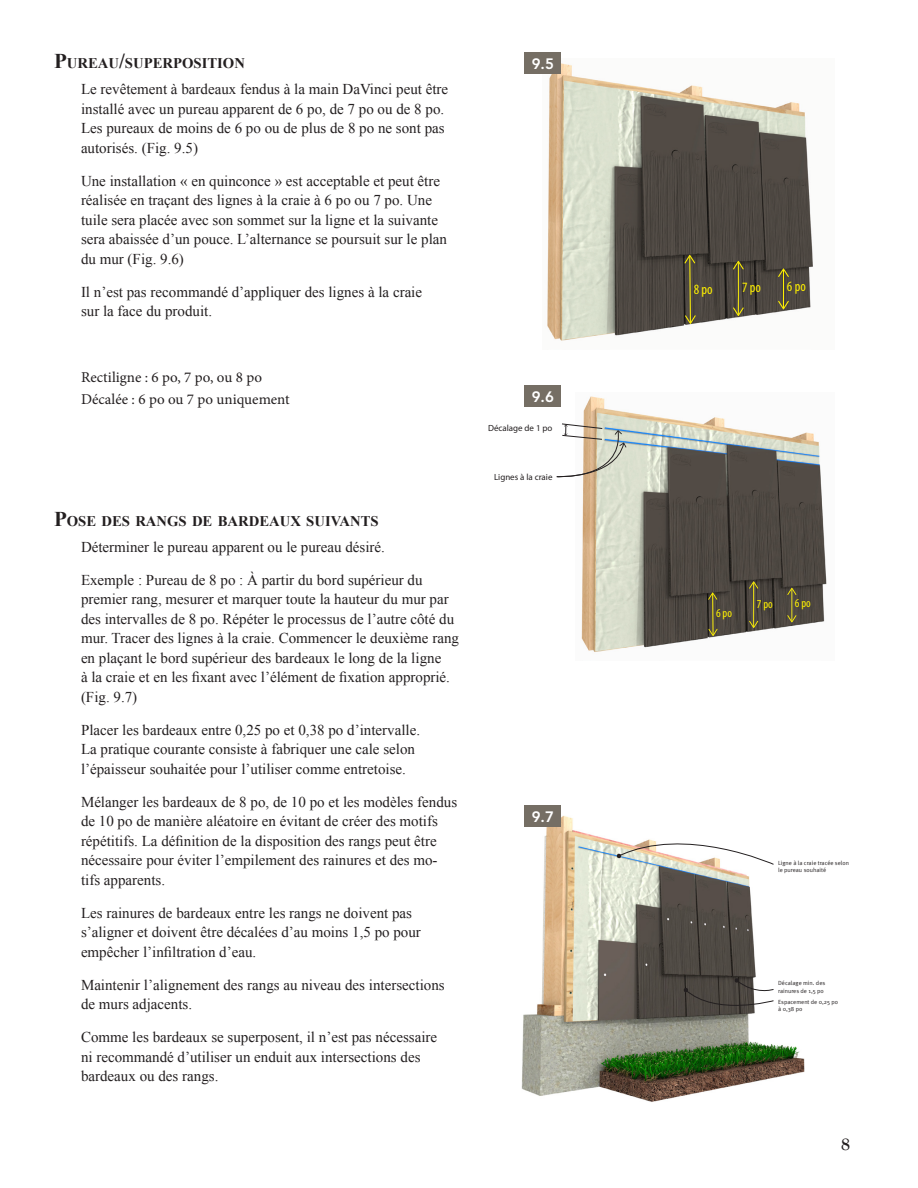
<style>
.page{position:relative;width:918px;height:1188px;background:#fff}
.page>*{position:absolute;margin:0;border:0;box-sizing:border-box;transform-origin:0 0}
.t1{font:700 18px "Goudy Old Style T";color:#231f20}
.Paragraph_Style_2{font:15px/19.5px "Times New Roman";color:#231f20}
.t2{font:15px "Minion Pro";letter-spacing:.005em;color:#231f20}
.t3{font:800 15px "Avenir LT Std";color:#fff}
.Paragraph_Style_1{font:700 14.7px "Times New Roman";color:#231f20}
.t4{font:condensed 14.25px "Myriad Pro";color:#fff101}
.t5{font:condensed 12px "Myriad Pro";color:#fff101}
.t6{font:9px "Myriad Pro";color:#231f20}
.t7{font:6px/7.2px "Meta Pro";color:#231f20}
.s1{font-size:21px}
</style>
<div class="page">
<img style="left:547px;top:63px;width:266px;height:278px">
<svg style="left:685px;top:255px;width:11px;height:69px"></svg>
<hr style="left:738px;top:262px;width:1px;height:53px;background:#fff101">
<svg style="left:733px;top:261px;width:11px;height:8px"></svg>
<svg style="left:733px;top:307px;width:11px;height:9px"></svg>
<hr style="left:783px;top:270px;width:1px;height:38px;background:#fff101">
<svg style="left:778px;top:268px;width:11px;height:9px"></svg>
<svg style="left:778px;top:301px;width:11px;height:8px"></svg>
<img style="left:521px;top:816px;width:284px;height:286px">
<svg style="left:616px;top:825px;width:158px;height:40px"></svg>
<svg style="left:683px;top:978px;width:91px;height:38px"></svg>
<div style="left:525px;top:52px;width:36px;height:22px;background:#756e64"></div>
<img style="left:581px;top:396px;width:246px;height:256px">
<svg style="left:708px;top:592px;width:10px;height:44px"></svg>
<hr style="left:753px;top:582px;width:1px;height:45px;background:#fff101">
<svg style="left:749px;top:581px;width:9px;height:8px"></svg>
<svg style="left:749px;top:621px;width:9px;height:7px"></svg>
<hr style="left:791px;top:589px;width:1px;height:32px;background:#fff101">
<svg style="left:787px;top:588px;width:9px;height:7px"></svg>
<svg style="left:787px;top:615px;width:9px;height:7px"></svg>
<svg style="left:556px;top:423px;width:70px;height:58px"></svg>
<div style="left:525px;top:386px;width:36px;height:21px;background:#756e64"></div>
<div style="left:525px;top:805px;width:36px;height:22px;background:#756e64"></div>
<p class="Paragraph_Style_1" style="left:54px;top:53px;width:192px"><span class="s1">P</span>UREAU<span class="s1">/</span>SUPERPOSITION</p>
<p class="Paragraph_Style_2" style="left:81px;top:79px;width:369px">Le revêtement à bardeaux fendus à la main DaVinci peut être installé avec un pureau apparent de 6 po, de 7 po ou de 8 po.<br>Les pureaux de moins de 6 po ou de plus de 8 po ne sont pas autorisés. (Fig. 9.5)</p>
<p class="Paragraph_Style_2" style="left:81px;top:171px;width:368px">Une installation « en quinconce » est acceptable et peut être réalisée en traçant des lignes à la craie à 6 po ou 7 po. Une tuile sera placée avec son sommet sur la ligne et la suivante sera abaissée d’un pouce. L’alternance se poursuit sur le plan du mur (Fig. 9.6)</p>
<p class="Paragraph_Style_2" style="left:81px;top:282px;width:343px">Il n’est pas recommandé d’appliquer des lignes à la craie sur la face du produit.</p>
<p class="t2" style="left:81px;top:368px;width:183px">Rectiligne : 6 po, 7 po, ou 8 po</p>
<p class="t2" style="left:81px;top:389px;width:210px">Décalée : 6 po ou 7 po uniquement</p>
<p class="Paragraph_Style_1" style="left:54px;top:510px;width:326px"><span class="s1">P</span>OSE DES RANGS DE BARDEAUX SUIVANTS</p>
<p class="Paragraph_Style_2" style="left:81px;top:537px;width:306px">Déterminer le pureau apparent ou le pureau désiré.</p>
<p class="Paragraph_Style_2" style="left:81px;top:570px;width:380px">Exemple : Pureau de 8 po : À partir du bord supérieur du premier rang, mesurer et marquer toute la hauteur du mur par des intervalles de 8 po. Répéter le processus de l’autre côté du mur. Tracer des lignes à la craie. Commencer le deuxième rang en plaçant le bord supérieur des bardeaux le long de la ligne<br>à la craie et en les fixant avec l’élément de fixation approprié. (Fig. 9.7)</p>
<p class="Paragraph_Style_2" style="left:81px;top:720px;width:341px">Placer les bardeaux entre 0,25 po et 0,38 po d’intervalle.<br>La pratique courante consiste à fabriquer une cale selon l’épaisseur souhaitée pour l’utiliser comme entretoise.</p>
<p class="Paragraph_Style_2" style="left:81px;top:792px;width:378px">Mélanger les bardeaux de 8 po, de 10 po et les modèles fendus de 10 po de manière aléatoire en évitant de créer des motifs répétitifs. La définition de la disposition des rangs peut être nécessaire pour éviter l’empilement des rainures et des mo&shy;tifs apparents.</p>
<p class="Paragraph_Style_2" style="left:81px;top:903px;width:341px">Les rainures de bardeaux entre les rangs ne doivent pas s’aligner et doivent être décalées d’au moins 1,5 po pour empêcher l’infiltration d’eau.</p>
<p class="Paragraph_Style_2" style="left:81px;top:975px;width:365px">Maintenir l’alignement des rangs au niveau des intersections de murs adjacents.</p>
<p class="Paragraph_Style_2" style="left:81px;top:1027px;width:358px">Comme les bardeaux se superposent, il n’est pas nécessaire ni recommandé d’utiliser un enduit aux intersections des bardeaux ou des rangs.</p>
<p class="t3" style="left:532px;top:55px;width:24px">9.5</p>
<p class="t3" style="left:532px;top:388px;width:24px">9.6</p>
<p class="t6" style="left:488px;top:423px;width:66px">Décalage de 1 po</p>
<p class="t6" style="left:494px;top:471px;width:60px">Lignes à la craie</p>
<p class="t3" style="left:532px;top:807px;width:24px">9.7</p>
<p class="t4" style="left:694px;top:280px;width:20px">8 po</p>
<p class="t4" style="left:742px;top:279px;width:20px">7 po</p>
<p class="t4" style="left:787px;top:278px;width:20px">6 po</p>
<p class="t5" style="left:716px;top:606px;width:17px">6 po</p>
<p class="t5" style="left:757px;top:597px;width:17px">7 po</p>
<p class="t5" style="left:795px;top:596px;width:17px">6 po</p>
<p class="t7" style="left:778px;top:859px;width:72px">Ligne à la craie tracée selon le pureau souhaité</p>
<p class="t7" style="left:778px;top:979px;width:49px">Décalage min. des rainures de 1,5 po</p>
<p class="t7" style="left:778px;top:998px;width:61px">Espacement de 0,25 po à 0,38 po</p>
<p class="t1" style="left:841px;top:1134px;width:10px">8</p>
</div>
